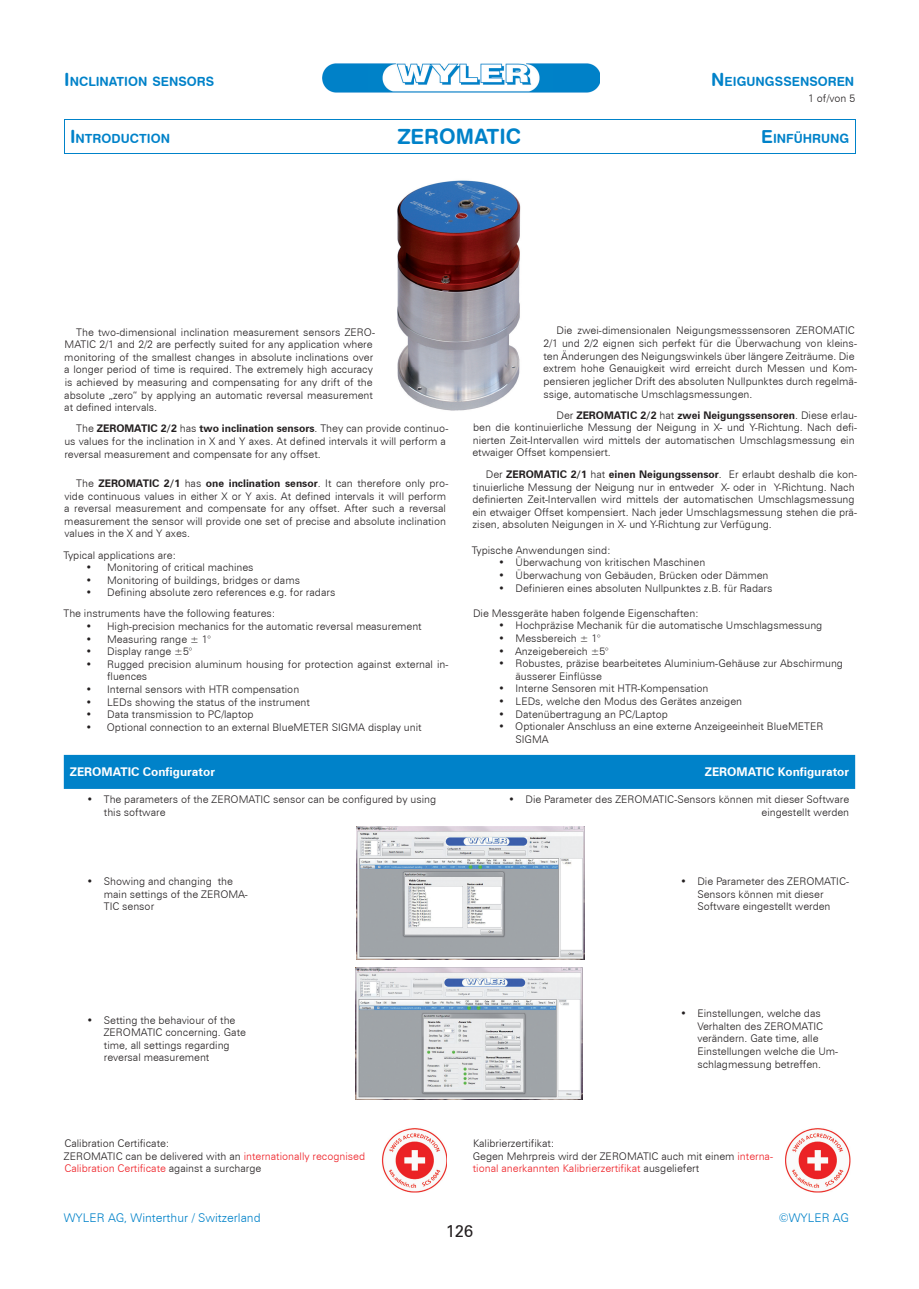
<style>
.page{position:relative;width:919px;height:1289px;background:#fff}
.page>*{position:absolute;margin:0;border:0;box-sizing:border-box;transform-origin:0 0}
.t1{font:21px "Swiss 721 BT Bold Rounded";color:#0082c9}
.t2{font:16.5px "Zurich BT";color:#231f20}
.t3{font:12.6px "Swiss 721 BT Bold Rounded";color:#0082c9}
.t4{font:700 12px "Zurich BT";color:#fff}
.t5{font:300 12px "Zurich BT";color:#0082c9}
.t6{font:300 10.5px/12.6px "Zurich BT";color:#231f20}
.s1{font-size:18px}
.s2{font-weight:700}
.s3{color:#ee1d23}
</style>
<div class="page">
<img style="left:322px;top:64px;width:277px;height:28px">
<hr style="left:64px;top:119px;width:264px;height:1px;background:#0082c9">
<hr style="left:64px;top:119px;width:1px;height:34px;background:#0082c9">
<hr style="left:328px;top:119px;width:527px;height:1px;background:#0082c9">
<hr style="left:855px;top:119px;width:1px;height:34px;background:#0082c9">
<hr style="left:64px;top:153px;width:791px;height:1px;background:#0082c9">
<img style="left:397px;top:180px;width:124px;height:231px">
<div style="left:64px;top:755px;width:791px;height:34px;background:#0082c9"></div>
<img style="left:356px;top:826px;width:228px;height:133px">
<img style="left:355px;top:967px;width:227px;height:132px">
<img style="left:785px;top:1128px;width:65px;height:64px">
<img style="left:382px;top:1128px;width:65px;height:64px">
<p class="t3" style="left:64px;top:73px;width:151px"><span class="s1">I</span>NCLINATION SENSORS</p>
<p class="t3" style="left:711px;top:73px;width:144px"><span class="s1">N</span>EIGUNGSSENSOREN</p>
<p class="t6" style="left:808px;top:91px;width:48px">1 of/von 5</p>
<p class="t3" style="left:70px;top:131px;width:101px"><span class="s1">I</span>NTRODUCTION</p>
<h1 class="t1" style="left:398px;top:124px;width:125px">ZEROMATIC</h1>
<p class="t3" style="left:761px;top:131px;width:90px"><span class="s1">E</span>INFÜHRUNG</p>
<p class="t6" style="left:64px;top:325px;width:312px;text-indent:12px">The two-dimensional inclination measurement sensors ZERO-MATIC 2/1 and 2/2 are perfectly suited for any application where monitoring of the smallest changes in absolute inclinations over a longer period of time is required. The extremely high accuracy is achieved by measuring and compensating for any drift of the absolute „zero“ by applying an automatic reversal measurement at defined intervals.</p>
<p class="t6" style="left:64px;top:422px;width:385px;text-indent:12px">The <span class="s2">ZEROMATIC 2/2</span> has <span class="s2">two inclination sensors</span>. They can provide continuo&shy;us values for the inclination in X and Y axes. At defined intervals it will perform a reversal measurement and compensate for any offset.</p>
<p class="t6" style="left:64px;top:477px;width:385px;text-indent:12px">The <span class="s2">ZEROMATIC 2/1</span> has <span class="s2">one inclination sensor</span>. It can therefore only pro&shy;vide continuous values in either X or Y axis. At defined intervals it will perform a reversal measurement and compensate for any offset. After such a reversal measurement the sensor will provide one set of precise and absolute inclination values in the X and Y axes.</p>
<p class="t6" style="left:64px;top:548px;width:114px">Typical applications are:</p>
<p class="t6" style="left:86px;top:561px;width:169px">• Monitoring of critical machines</p>
<p class="t6" style="left:86px;top:573px;width:216px">• Monitoring of buildings, bridges or dams</p>
<p class="t6" style="left:64px;top:582px;width:273px;line-height:21.1px;text-indent:22px">• Defining absolute zero references e.g. for radars<br>The instruments have the following features:</p>
<p class="t6" style="left:86px;top:620px;width:337px">• High-precision mechanics for the automatic reversal measurement</p>
<p class="t6" style="left:86px;top:632px;width:127px">• Measuring range ± 1°</p>
<p class="t6" style="left:86px;top:645px;width:108px">• Display range ±5°</p>
<p class="t6" style="left:107px;top:657px;width:343px;text-indent:-21px">• Rugged precision aluminum housing for protection against external in&shy;fluences</p>
<p class="t6" style="left:86px;top:683px;width:215px">• Internal sensors with HTR compensation</p>
<p class="t6" style="left:86px;top:695px;width:226px">• LEDs showing the status of the instrument</p>
<p class="t6" style="left:86px;top:708px;width:169px">• Data transmission to PC/laptop</p>
<p class="t6" style="left:86px;top:720px;width:337px">• Optional connection to an external BlueMETER SIGMA display unit</p>
<p class="t6" style="left:543px;top:324px;width:315px;text-indent:13px">Die zwei-dimensionalen Neigungsmesssensoren ZEROMATIC 2/1 und 2/2 eignen sich perfekt für die Überwachung von kleins&shy;ten Änderungen des Neigungswinkels über längere Zeiträume. Die extrem hohe Genauigkeit wird erreicht durch Messen und Kom&shy;pensieren jeglicher Drift des absoluten Nullpunktes durch regelmä&shy;ssige, automatische Umschlagsmessungen.</p>
<p class="t6" style="left:472px;top:408px;width:386px;text-indent:84px">Der <span class="s2">ZEROMATIC 2/2</span> hat <span class="s2">zwei Neigungssensoren</span>. Diese erlau&shy;ben die kontinuierliche Messung der Neigung in X- und Y-Richtung. Nach defi&shy;nierten Zeit-Intervallen wird mittels der automatischen Umschlagsmessung ein etwaiger Offset kompensiert.</p>
<p class="t6" style="left:472px;top:468px;width:386px;text-indent:13px">Der <span class="s2">ZEROMATIC 2/1</span> hat <span class="s2">einen Neigungssensor</span>. Er erlaubt deshalb die kon&shy;tinuierliche Messung der Neigung nur in entweder X- oder in Y-Richtung. Nach definierten Zeit-Intervallen wird mittels der automatischen Umschlagsmessung ein etwaiger Offset kompensiert. Nach jeder Umschlagsmessung stehen die prä&shy;zisen, absoluten Neigungen in X- und Y-Richtung zur Verfügung.</p>
<p class="t6" style="left:472px;top:543px;width:141px">Typische Anwendungen sind:</p>
<p class="t6" style="left:498px;top:556px;width:208px">• Überwachung von kritischen Maschinen</p>
<p class="t6" style="left:498px;top:569px;width:272px">• Überwachung von Gebäuden, Brücken oder Dämmen</p>
<p class="t6" style="left:498px;top:581px;width:275px">• Definieren eines absoluten Nullpunktes z.B. für Radars</p>
<p class="t6" style="left:473px;top:606px;width:227px">Die Messgeräte haben folgende Eigenschaften:</p>
<p class="t6" style="left:498px;top:619px;width:325px">• Hochpräzise Mechanik für die automatische Umschlagsmessung</p>
<p class="t6" style="left:498px;top:632px;width:104px">• Messbereich ± 1°</p>
<p class="t6" style="left:498px;top:644px;width:112px">• Anzeigebereich ±5°</p>
<p class="t6" style="left:515px;top:657px;width:329px;text-indent:-17px">• Robustes, präzise bearbeitetes Aluminium-Gehäuse zur Abschirmung äusserer Einflüsse</p>
<p class="t6" style="left:498px;top:682px;width:211px">• Interne Sensoren mit HTR-Kompensation</p>
<p class="t6" style="left:498px;top:695px;width:245px">• LEDs, welche den Modus des Gerätes anzeigen</p>
<p class="t6" style="left:498px;top:707px;width:171px">• Datenübertragung an PC/Laptop</p>
<p class="t6" style="left:515px;top:720px;width:309px;text-indent:-17px">• Optionaler Anschluss an eine externe Anzeigeeinheit BlueMETER<br>SIGMA</p>
<p class="t4" style="left:70px;top:765px;width:147px">ZEROMATIC Configurator</p>
<p class="t4" style="left:704px;top:765px;width:146px">ZEROMATIC Konfigurator</p>
<p class="t6" style="left:104px;top:792px;width:334px;text-indent:-17px">• The parameters of the ZEROMATIC sensor can be configured by using this software</p>
<p class="t6" style="left:508px;top:792px;width:342px;text-align:right">• Die Parameter des ZEROMATIC-Sensors können mit dieser Software eingestellt werden</p>
<p class="t6" style="left:104px;top:875px;width:145px;text-indent:-17px">• Showing and changing the main settings of the ZEROMA-<br>TIC sensor</p>
<p class="t6" style="left:697px;top:875px;width:153px;text-indent:-17px">• Die Parameter des ZEROMATIC-<br>Sensors können mit dieser<br>Software eingestellt werden</p>
<p class="t6" style="left:104px;top:1013px;width:144px;text-indent:-17px">• Setting the behaviour of the<br>ZEROMATIC concerning. Gate time, all settings regarding reversal measurement</p>
<p class="t6" style="left:697px;top:1007px;width:142px;text-indent:-17px">• Einstellungen, welche das<br>Verhalten des ZEROMATIC verändern. Gate time, alle<br>Einstellungen welche die Um&shy;schlagmessung betreffen.</p>
<p class="t6" style="left:64px;top:1136px;width:303px">Calibration Certificate:<br>ZEROMATIC can be delivered with an <span class="s3">internationally recognised<br>Calibration Certificate</span> against a surcharge</p>
<p class="t6" style="left:472px;top:1136px;width:302px">Kalibrierzertifikat:<br>Gegen Mehrpreis wird der ZEROMATIC auch mit einem <span class="s3">interna&shy;tional anerkannten Kalibrierzertifikat</span> ausgeliefert</p>
<p class="t5" style="left:64px;top:1209px;width:198px">WYLER AG, Winterthur / Switzerland</p>
<p class="t5" style="left:778px;top:1209px;width:72px">©WYLER AG</p>
<h2 class="t2" style="left:446px;top:1220px;width:29px">126</h2>
</div>
